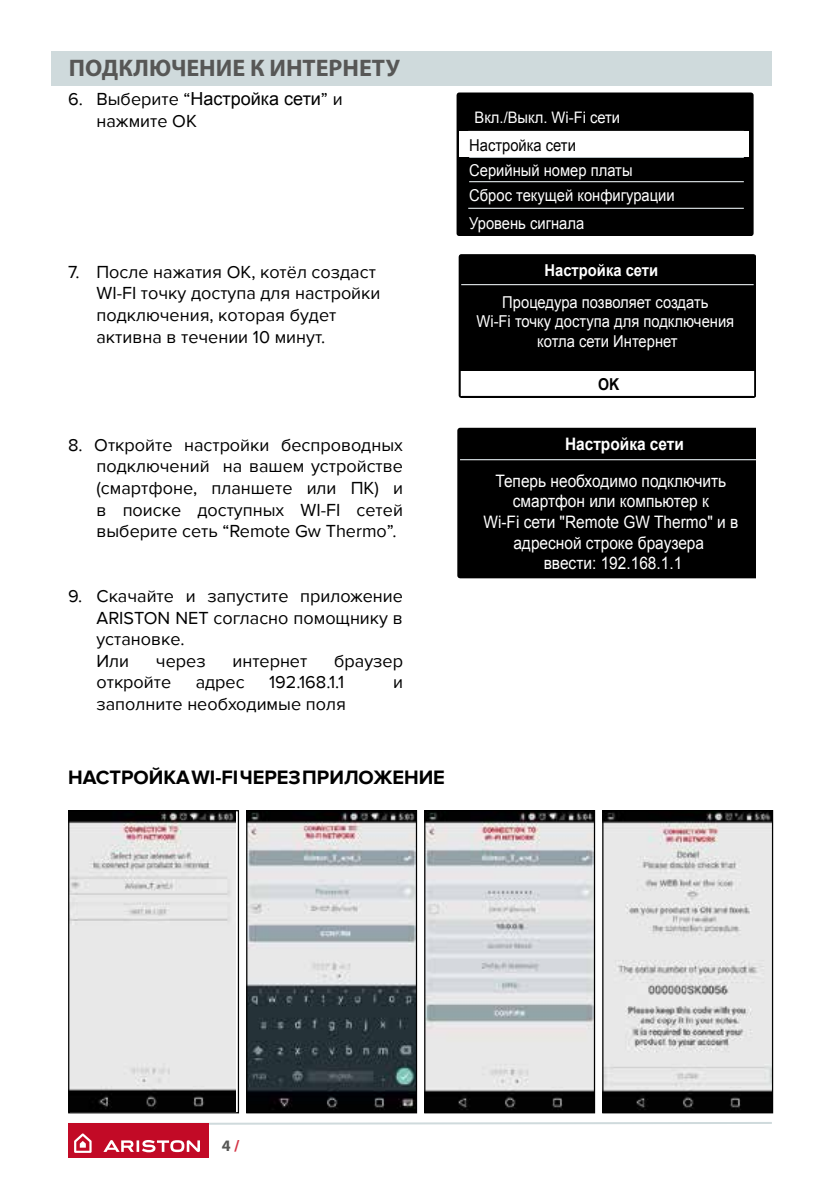
<style>
.page{position:relative;width:840px;height:1191px;background:#fff}
.page>*{position:absolute;margin:0;border:0;box-sizing:border-box;transform-origin:0 0}
.t1{font:700 24px "Myriad Pro";color:#575756}
.t2{font:700 20px "Proxima Nova";color:#000}
.t3{font:18px/21.6px "Proxima Nova";color:#000}
.t4{font:17.2px/20.6px "Arial";color:#fff;text-align:center;scale:.9 1}
.t5{font:700 17.2px "Arial";color:#fff;scale:.9 1}
.t6{font:16.4px/19.6px "Arial";color:#fff;scale:.9 1}
.t7{font:16.4px "Arial";color:#000;scale:.9 1}
.t8{font:700 16.4px "Arial";color:#fff;scale:.9 1}
.t9{font:700 16.4px "Arial";color:#000;scale:.86 1}
.t10{font:700 16px "Myriad Pro";color:#575756}
.t11{font:15.8px "Arial";color:#fff;scale:.93 1}
.s1{font-family:"Arial"}
.s2{color:#d43345}
</style>
<div class="page">
<div style="left:51px;top:51px;width:720px;height:34px;background:#cfdadc"></div>
<svg style="left:173px;top:1122px;width:599px;height:3px"></svg>
<div style="left:68px;top:1123px;width:141px;height:35px;background:#c20a26"></div>
<svg style="left:74px;top:1133px;width:18px;height:19px"></svg>
<svg style="left:103px;top:1140px;width:97px;height:12px"></svg>
<div style="left:459px;top:95px;width:291px;height:138px;background:#000"></div>
<div style="left:456px;top:92px;width:297px;height:143px;border:5px solid #000"></div>
<hr style="left:469px;top:157px;width:274px;height:1px;background:#fff">
<hr style="left:469px;top:181px;width:274px;height:1px;background:#fff">
<hr style="left:468px;top:208px;width:275px;height:1px;background:#fff">
<div style="left:459px;top:131px;width:289px;height:26px;background:#fff"></div>
<div style="left:461px;top:257px;width:292px;height:138px;background:#000"></div>
<div style="left:458px;top:254px;width:297px;height:144px;border:5px solid #000"></div>
<hr style="left:461px;top:284px;width:292px;height:1px;background:#fff">
<div style="left:461px;top:371px;width:292px;height:24px;background:#fff"></div>
<div style="left:460px;top:371px;width:293px;height:25px;border:1px solid #fff"></div>
<div style="left:457px;top:428px;width:298px;height:150px;background:#000"></div>
<hr style="left:460px;top:459px;width:295px;height:1px;background:#fff">
<img style="left:70px;top:812px;width:165px;height:299px">
<div style="left:68px;top:810px;width:171px;height:303px;border:1px solid #000"></div>
<img style="left:426px;top:812px;width:166px;height:299px">
<div style="left:424px;top:810px;width:170px;height:303px;border:1px solid #000"></div>
<img style="left:248px;top:812px;width:167px;height:299px">
<div style="left:246px;top:810px;width:171px;height:303px;border:1px solid #000"></div>
<img style="left:604px;top:812px;width:166px;height:299px">
<div style="left:602px;top:810px;width:170px;height:303px;border:1px solid #000"></div>
<h1 class="t1" style="left:69px;top:55px;width:332px">ПОДКЛЮЧЕНИЕ К ИНТЕРНЕТУ</h1>
<p class="t3" style="left:96px;top:88px;width:247px;text-indent:-28px">6. Выберите “<span class="s1">Настройка сети</span>” и нажмите ОК</p>
<p class="t3" style="left:96px;top:261px;width:285px;text-indent:-28px">7. После нажатия ОК, котёл создаст<br>WI-FI точку доступа для настройки подключения, которая будет активна в течении 10 минут.</p>
<p class="t3" style="left:96px;top:434px;width:308px;text-align:justify;text-indent:-28px">8. Откройте настройки беспроводных подключений на вашем устройстве (смартфоне, планшете или ПК) и в поиске доступных WI-FI сетей выберите сеть “Remote Gw Thermo”.</p>
<p class="t3" style="left:96px;top:585px;width:308px;text-indent:-28px">9. Скачайте и запустите приложение<br>ARISTON NET согласно помощнику в установке.<br>Или</p>
<p class="t3" style="left:156px;top:650px;width:51px">через</p>
<p class="t3" style="left:232px;top:650px;width:76px">интернет</p>
<p class="t3" style="left:334px;top:650px;width:70px">браузер</p>
<p class="t3" style="left:96px;top:672px;width:76px">откройте</p>
<p class="t3" style="left:195px;top:672px;width:50px">адрес</p>
<p class="t3" style="left:269px;top:672px;width:76px">192.168.1.1</p>
<p class="t3" style="left:393px;top:672px;width:11px">и</p>
<p class="t3" style="left:96px;top:693px;width:251px">заполните необходимые поля</p>
<p class="t2" style="left:68px;top:765px;width:378px">НАСТРОЙКА WI-FI ЧЕРЕЗ ПРИЛОЖЕНИЕ</p>
<p class="t11" style="left:474px;top:107px;width:158px">Вкл./Выкл. Wi-Fi сети</p>
<p class="t7" style="left:469px;top:134px;width:120px">Настройка сети</p>
<p class="t6" style="left:469px;top:158px;width:230px;line-height:25px">Серийный номер платы<br>Сброс текущей конфигурации</p>
<p class="t6" style="left:469px;top:213px;width:129px">Уровень сигнала</p>
<p class="t8" style="left:544px;top:259px;width:128px">Настройка сети</p>
<p class="t6" style="left:476px;top:292px;width:288px;text-align:center">Процедура позволяет создать<br>Wi-Fi точку доступа для подключения котла сети Интернет</p>
<p class="t9" style="left:597px;top:373px;width:26px">OK</p>
<p class="t5" style="left:564px;top:433px;width:134px">Настройка сети</p>
<p class="t4" style="left:483px;top:470px;width:284px">Теперь необходимо подключить смартфон или компьютер к<br>Wi-Fi сети "Remote GW Thermo" и в адресной строке браузера<br>ввести: 192.168.1.1</p>
<p class="t10" style="left:222px;top:1137px;width:19px">4<span class="s2">/</span></p>
</div>
